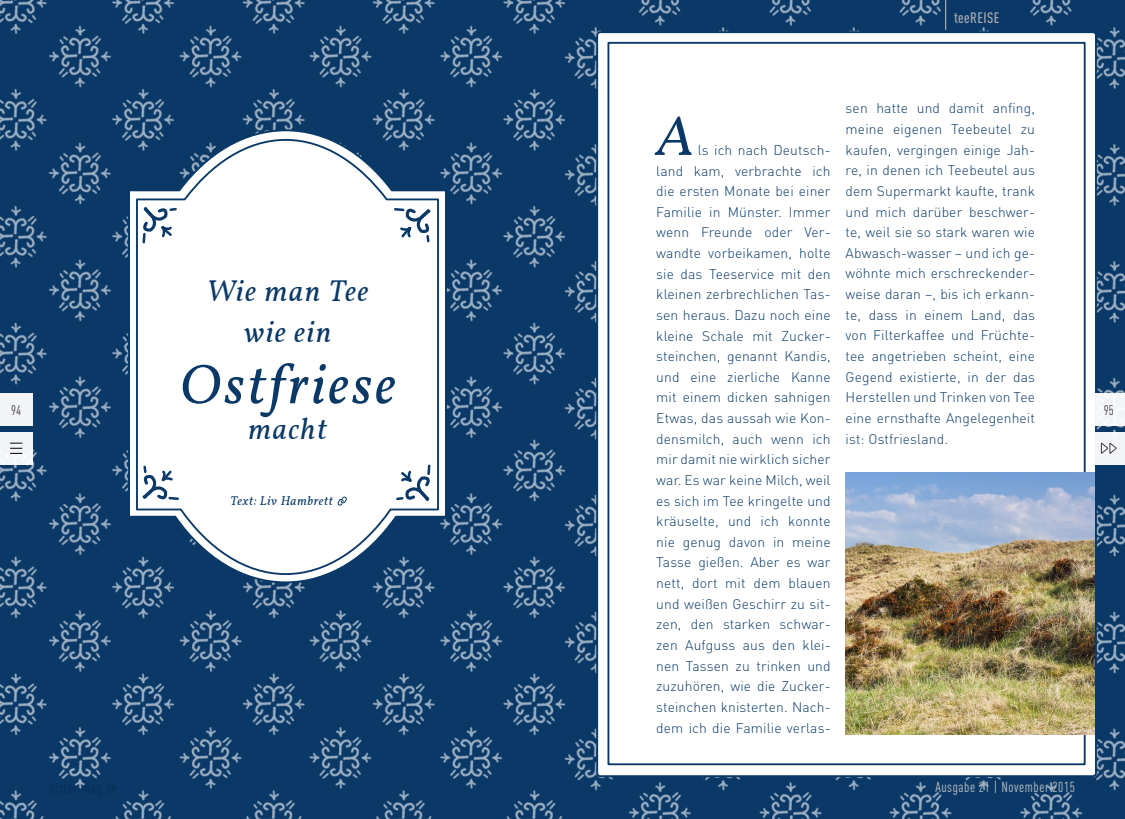
<style>
.page{position:relative;width:1125px;height:819px;background:#fff}
.page>*{position:absolute;margin:0;border:0;box-sizing:border-box;transform-origin:0 0}
.t1{font:italic 56.25px "Vollkorn";letter-spacing:.05em;color:#0a3968}
.t2{font:italic 30px/41px "Vollkorn";letter-spacing:.05em;color:#0a3968;text-align:center}
.t3{font:500 15px "DIN Cond";letter-spacing:.025em;color:#a8a9ad}
.t4{font:14.38px "DIN Cond";letter-spacing:.04em;color:#c0c1c2}
.t5{font:300 13.88px/20.6px "DIN Pro";letter-spacing:.01em;color:#0a3968;text-align:justify}
.t6{font:13.75px "DIN Cond";color:#3e3d40}
.t7{font:italic 12.69px "Vollkorn";letter-spacing:.05em;color:#0a3968}
</style>
<div class="page">
<img style="left:0;top:0;width:1125px;height:819px">
<div style="left:597px;top:32px;width:499px;height:744px;background:#fff;border-radius:3px"></div>
<div style="left:608px;top:42px;width:478px;height:723px;background:#fff;border:2px solid #0a3968"></div>
<svg style="left:127px;top:128px;width:321px;height:456px"></svg>
<svg style="left:135px;top:138px;width:305px;height:438px"></svg>
<svg style="left:141px;top:205px;width:37px;height:40px"></svg>
<svg style="left:395px;top:463px;width:37px;height:39px"></svg>
<svg style="left:392px;top:206px;width:40px;height:38px"></svg>
<svg style="left:141px;top:464px;width:39px;height:37px"></svg>
<img style="left:845px;top:472px;width:250px;height:262px">
<svg style="left:337px;top:496px;width:11px;height:10px"></svg>
<hr style="left:945px;top:0;width:1px;height:30px;background:#a8a9ad">
<div style="left:0;top:393px;width:32px;height:33px;background:#f2f4f7"></div>
<div style="left:1092px;top:393px;width:33px;height:33px;background:#f3f5f7"></div>
<div style="left:0;top:432px;width:32px;height:32px;background:#f2f4f7"></div>
<svg style="left:10px;top:443px;width:12px;height:11px"></svg>
<div style="left:1092px;top:432px;width:33px;height:32px;background:linear-gradient(to bottom,#f3f5f8,#f2f4f7)"></div>
<svg style="left:1101px;top:442px;width:16px;height:11px"></svg>
<p class="t3" style="left:954px;top:9px;width:47px">teeREISE</p>
<p class="t5" style="left:846px;top:98px;width:191px">sen hatte und damit anfing, meine eigenen Teebeutel zu kaufen, vergingen einige Jah&shy;re, in denen ich Teebeutel aus dem Supermarkt kaufte, trank und mich darüber beschwer&shy;te, weil sie so stark waren wie Abwasch-wasser – und ich ge&shy;wöhnte mich erschreckender&shy;weise daran –, bis ich erkann&shy;te, dass in einem Land, das von Filterkaffee und Früchte&shy;tee angetrieben scheint, eine Gegend existierte, in der das Herstellen und Trinken von Tee eine ernsthafte Angelegenheit ist: Ostfriesland.</p>
<h1 class="t1" style="left:656px;top:103px;width:40px">A</h1>
<p class="t5" style="left:656px;top:139px;width:176px;text-indent:41px">ls ich nach Deutsch&shy;land kam, verbrachte ich die ersten Monate bei einer Familie in Münster. Immer wenn Freunde oder Ver&shy;wandte vorbeikamen, holte sie das Teeservice mit den kleinen zerbrechlichen Tas&shy;sen heraus. Dazu noch eine kleine Schale mit Zucker&shy;steinchen, genannt Kandis, und eine zierliche Kanne mit einem dicken sahnigen Etwas, das aussah wie Kon&shy;densmilch, auch wenn ich mir damit nie wirklich sicher war. Es war keine Milch, weil es sich im Tee kringelte und kräuselte, und ich konnte nie genug davon in meine Tasse gießen. Aber es war nett, dort mit dem blauen und weißen Geschirr zu sit&shy;zen, den starken schwar&shy;zen Aufguss aus den klei&shy;nen Tassen zu trinken und zuzuhören, wie die Zucker&shy;steinchen knisterten. Nach&shy;dem ich die Familie verlas-</p>
<h2 class="t2" style="left:207px;top:270px;width:163px">Wie man Tee wie ein</h2>
<h1 class="t1" style="left:179px;top:351px;width:218px">Ostfriese</h1>
<h2 class="t2" style="left:248px;top:408px;width:80px">macht</h2>
<p class="t6" style="left:11px;top:402px;width:11px">94</p>
<p class="t6" style="left:1104px;top:402px;width:11px">95</p>
<p class="t7" style="left:231px;top:493px;width:104px">Text: Liv Hambrett</p>
<p class="t4" style="left:935px;top:779px;width:141px">Ausgabe 21 | November 2015</p>
</div>
